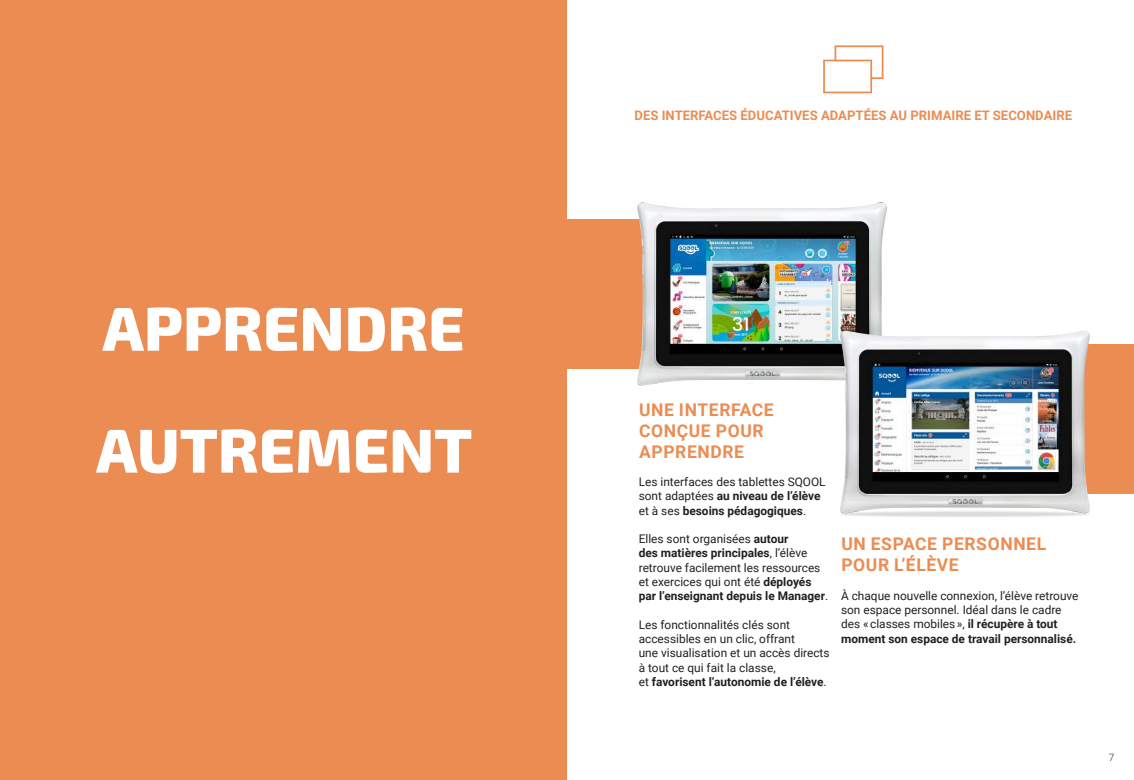
<style>
.page{position:relative;width:1134px;height:780px;background:#fff}
.page>*{position:absolute;margin:0;border:0;box-sizing:border-box;transform-origin:0 0}
.t1{font:800 61.88px/121.8px "Exo 2";color:#fff}
.t2{font:700 17.5px/21px "Roboto";letter-spacing:.035em;color:#eb8d53}
.t3{font:700 13.12px "Roboto";color:#eb8d53}
.t4{font:11.88px/14.2px "Roboto";color:#231f20}
.t5{font:300 10px "Roboto";color:#231f20}
.s1{font-weight:700}
</style>
<div class="page">
<div style="left:567px;top:220px;width:99px;height:149px;background:#eb8d53"></div>
<img style="left:626px;top:202px;width:261px;height:184px">
<div style="left:0;top:0;width:567px;height:780px;background:#eb8d53"></div>
<svg style="left:823px;top:45px;width:60px;height:48px"></svg>
<div style="left:1010px;top:344px;width:124px;height:150px;background:#eb8d53"></div>
<img style="left:829px;top:315px;width:261px;height:202px">
<h1 class="t1" style="left:96px;top:269px;width:378px">APPRENDRE<br>AUTREMENT</h1>
<p class="t3" style="left:634px;top:106px;width:439px">DES INTERFACES ÉDUCATIVES ADAPTÉES AU PRIMAIRE ET SECONDAIRE</p>
<h2 class="t2" style="left:639px;top:398px;width:136px">UNE INTERFACE<br>CONÇUE POUR<br>APPRENDRE</h2>
<p class="t4" style="left:639px;top:474px;width:188px">Les interfaces des tablettes SQOOL sont adaptées <span class="s1">au niveau de l’élève </span>et à ses <span class="s1">besoins pédagogiques</span>.</p>
<p class="t4" style="left:639px;top:531px;width:191px">Elles sont organisées <span class="s1">autour<br>des matières principales</span>, l’élève retrouve facilement les ressources et exercices qui ont été <span class="s1">déployés par l’enseignant depuis le Manager</span>.</p>
<p class="t4" style="left:639px;top:617px;width:192px">Les fonctionnalités clés sont accessibles en un clic, offrant<br>une visualisation et un accès directs à tout ce qui fait la classe,<br>et <span class="s1">favorisent l’autonomie de l’élève</span>.</p>
<h2 class="t2" style="left:841px;top:532px;width:206px">UN ESPACE PERSONNEL<br>POUR L’ÉLÈVE</h2>
<p class="t4" style="left:841px;top:588px;width:239px">À chaque nouvelle connexion, l’élève retrouve son espace personnel. Idéal dans le cadre des « classes mobiles », <span class="s1">il récupère à tout moment son espace de travail personnalisé.</span></p>
<p class="t5" style="left:1109px;top:750px;width:7px">7</p>
</div>
